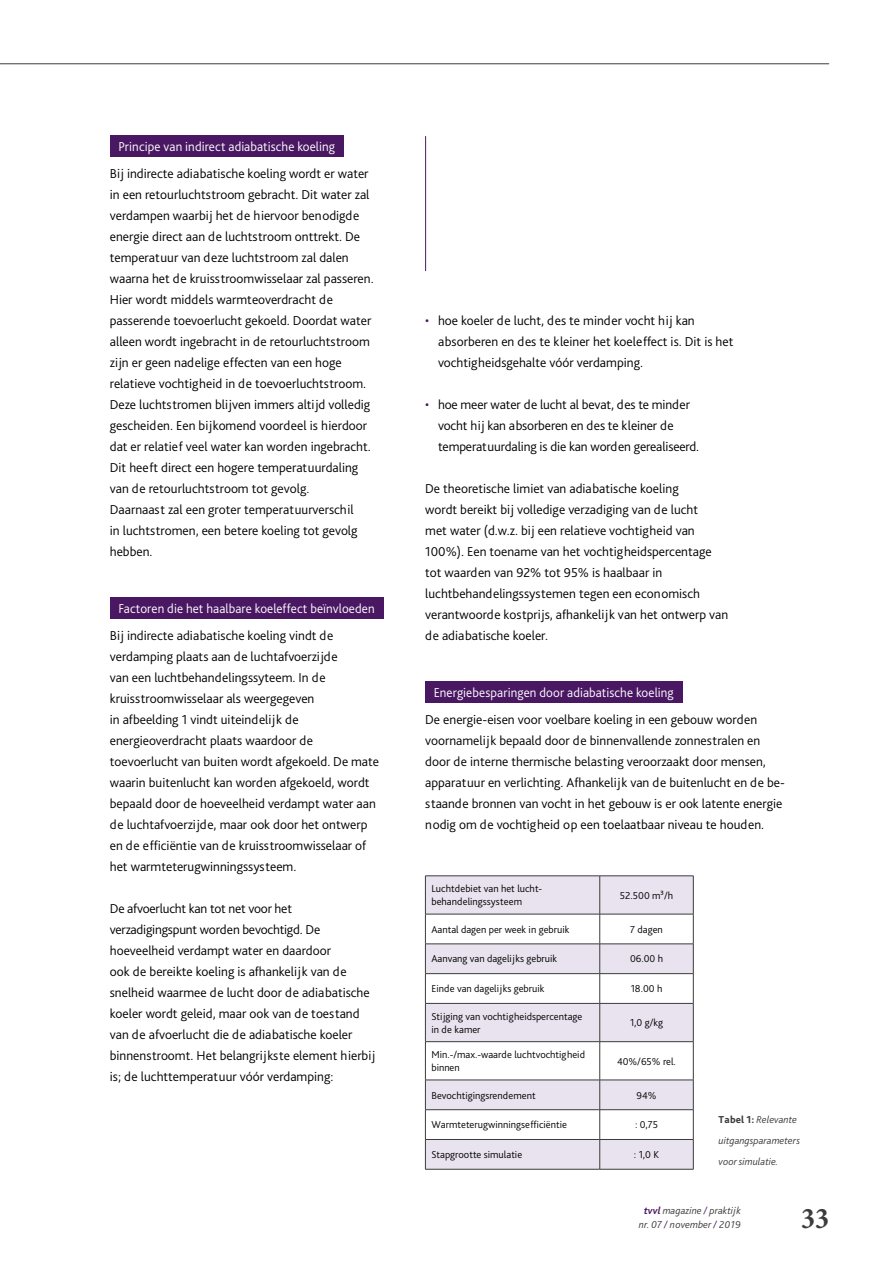
<style>
.page{position:relative;width:893px;height:1263px;background:#fff}
.page>*{position:absolute;margin:0;border:0;box-sizing:border-box;transform-origin:0 0}
.t1{font:700 condensed 30px "Minion Pro";color:#3c3c3b}
.t2{font:300 13.5px/21px "Bliss Pro";color:#000}
.t3{font:300 13.5px "Bliss Pro";letter-spacing:.01em;color:#fff}
.t4{font:300 10.5px/13.5px "Bliss Pro";color:#000}
.t5{font:italic 300 10.5px/21px "Bliss Pro";color:#3c3c3b}
.s1{color:#4a1863}
.s2{font-weight:800;font-style:normal}
.s3{font-weight:700;color:#4a1863}
</style>
<div class="page">
<div style="left:110px;top:135px;width:234px;height:22px;background:#4a1863"></div>
<div style="left:110px;top:597px;width:273px;height:22px;background:#4a1863"></div>
<div style="left:425px;top:681px;width:257px;height:22px;background:#4a1863"></div>
<svg style="left:426px;top:876px;width:267px;height:293px;fill:#e8e3ef"></svg>
<hr style="left:425px;top:875px;width:175px;height:1px;background:#3c3c3b">
<hr style="left:425px;top:876px;width:1px;height:38px;background:#3c3c3b">
<hr style="left:600px;top:875px;width:93px;height:1px;background:#3c3c3b">
<hr style="left:599px;top:876px;width:1px;height:38px;background:#3c3c3b">
<hr style="left:693px;top:876px;width:1px;height:38px;background:#3c3c3b">
<hr style="left:425px;top:914px;width:175px;height:1px;background:#3c3c3b">
<hr style="left:425px;top:914px;width:1px;height:30px;background:#3c3c3b">
<hr style="left:600px;top:914px;width:93px;height:1px;background:#3c3c3b">
<hr style="left:599px;top:914px;width:1px;height:30px;background:#3c3c3b">
<hr style="left:693px;top:914px;width:1px;height:30px;background:#3c3c3b">
<hr style="left:425px;top:943px;width:175px;height:1px;background:#3c3c3b">
<hr style="left:600px;top:943px;width:93px;height:1px;background:#3c3c3b">
<hr style="left:425px;top:973px;width:175px;height:1px;background:#3c3c3b">
<svg style="left:425px;top:944px;width:1px;height:59px"></svg>
<hr style="left:600px;top:973px;width:93px;height:1px;background:#3c3c3b">
<svg style="left:599px;top:944px;width:1px;height:59px"></svg>
<svg style="left:693px;top:944px;width:1px;height:59px"></svg>
<hr style="left:425px;top:1003px;width:175px;height:1px;background:#3c3c3b">
<hr style="left:425px;top:1003px;width:1px;height:38px;background:#3c3c3b">
<hr style="left:600px;top:1003px;width:93px;height:1px;background:#3c3c3b">
<hr style="left:599px;top:1003px;width:1px;height:38px;background:#3c3c3b">
<hr style="left:693px;top:1003px;width:1px;height:38px;background:#3c3c3b">
<hr style="left:425px;top:1041px;width:175px;height:1px;background:#3c3c3b">
<hr style="left:425px;top:1042px;width:1px;height:38px;background:#3c3c3b">
<hr style="left:600px;top:1041px;width:93px;height:1px;background:#3c3c3b">
<hr style="left:599px;top:1042px;width:1px;height:38px;background:#3c3c3b">
<hr style="left:693px;top:1042px;width:1px;height:38px;background:#3c3c3b">
<hr style="left:425px;top:1080px;width:175px;height:1px;background:#3c3c3b">
<hr style="left:600px;top:1080px;width:93px;height:1px;background:#3c3c3b">
<hr style="left:425px;top:1109px;width:175px;height:1px;background:#3c3c3b">
<hr style="left:600px;top:1109px;width:93px;height:1px;background:#3c3c3b">
<hr style="left:425px;top:1139px;width:175px;height:1px;background:#3c3c3b">
<svg style="left:425px;top:1080px;width:1px;height:89px"></svg>
<hr style="left:600px;top:1139px;width:93px;height:1px;background:#3c3c3b">
<svg style="left:599px;top:1080px;width:1px;height:89px"></svg>
<svg style="left:693px;top:1080px;width:1px;height:89px"></svg>
<hr style="left:425px;top:1169px;width:175px;height:1px;background:#3c3c3b">
<hr style="left:600px;top:1169px;width:93px;height:1px;background:#3c3c3b">
<hr style="left:425px;top:136px;width:1px;height:135px;background:#4a1863">
<hr style="left:0;top:63px;width:829px;height:1px;background:#3c3c3b">
<p class="t3" style="left:118px;top:140px;width:218px">Principe van indirect adiabatische koeling</p>
<p class="t2" style="left:110px;top:163px;width:265px">Bij indirecte adiabatische koeling wordt er water in een retourluchtstroom gebracht. Dit water zal verdampen waarbij het de hiervoor benodigde energie direct aan de luchtstroom onttrekt. De temperatuur van deze luchtstroom zal dalen waarna het de kruisstroomwisselaar zal passeren.<br>Hier wordt middels warmteoverdracht de passerende toevoerlucht gekoeld. Doordat water alleen wordt ingebracht in de retourluchtstroom zijn er geen nadelige effecten van een hoge relatieve vochtigheid in de toevoerluchtstroom.<br>Deze luchtstromen blijven immers altijd volledig gescheiden. Een bijkomend voordeel is hierdoor dat er relatief veel water kan worden ingebracht.<br>Dit heeft direct een hogere temperatuurdaling van de retourluchtstroom tot gevolg.<br>Daarnaast zal een groter temperatuurverschil<br>in luchtstromen, een betere koeling tot gevolg hebben.</p>
<p class="t3" style="left:118px;top:602px;width:258px">Factoren die het haalbare koeleffect beïnvloeden</p>
<p class="t2" style="left:110px;top:625px;width:271px">Bij indirecte adiabatische koeling vindt de verdamping plaats aan de luchtafvoerzijde<br>van een luchtbehandelingssyteem. In de kruisstroomwisselaar als weergegeven<br>in afbeelding 1 vindt uiteindelijk de energieoverdracht plaats waardoor de toevoerlucht van buiten wordt afgekoeld. De mate waarin buitenlucht kan worden afgekoeld, wordt bepaald door de hoeveelheid verdampt water aan de luchtafvoerzijde, maar ook door het ontwerp en de efficiëntie van de kruisstroomwisselaar of het warmteterugwinningssysteem.</p>
<p class="t2" style="left:110px;top:898px;width:267px">De afvoerlucht kan tot net voor het verzadigingspunt worden bevochtigd. De hoeveelheid verdampt water en daardoor<br>ook de bereikte koeling is afhankelijk van de snelheid waarmee de lucht door de adiabatische koeler wordt geleid, maar ook van de toestand van de afvoerlucht die de adiabatische koeler binnenstroomt. Het belangrijkste element hierbij is; de luchttemperatuur vóór verdamping:</p>
<p class="t2" style="left:438px;top:310px;width:297px;text-indent:-13px"><span class="s1">•</span> hoe koeler de lucht, des te minder vocht hij kan absorberen en des te kleiner het koeleffect is. Dit is het vochtigheidsgehalte vóór verdamping.</p>
<p class="t2" style="left:438px;top:394px;width:263px;text-indent:-13px"><span class="s1">•</span> hoe meer water de lucht al bevat, des te minder vocht hij kan absorberen en des te kleiner de temperatuurdaling is die kan worden gerealiseerd.</p>
<p class="t2" style="left:425px;top:478px;width:305px">De theoretische limiet van adiabatische koeling<br>wordt bereikt bij volledige verzadiging van de lucht<br>met water (d.w.z. bij een relatieve vochtigheid van 100%). Een toename van het vochtigheidspercentage tot waarden van 92% tot 95% is haalbaar in luchtbehandelingssystemen tegen een economisch verantwoorde kostprijs, afhankelijk van het ontwerp van de adiabatische koeler.</p>
<p class="t3" style="left:434px;top:686px;width:242px">Energiebesparingen door adiabatische koeling</p>
<p class="t2" style="left:425px;top:709px;width:361px">De energie-eisen voor voelbare koeling in een gebouw worden voornamelijk bepaald door de binnenvallende zonnestralen en door de interne thermische belasting veroorzaakt door mensen, apparatuur en verlichting. Afhankelijk van de buitenlucht en de be&shy;staande bronnen van vocht in het gebouw is er ook latente energie nodig om de vochtigheid op een toelaatbaar niveau te houden.</p>
<p class="t4" style="left:431px;top:882px;width:112px">Luchtdebiet van het lucht&shy;behandelingssysteem</p>
<p class="t4" style="left:620px;top:889px;width:55px">52.500 m³/h</p>
<p class="t4" style="left:431px;top:923px;width:139px">Aantal dagen per week in gebruik</p>
<p class="t4" style="left:630px;top:923px;width:34px">7 dagen</p>
<p class="t4" style="left:431px;top:953px;width:127px">Aanvang van dagelijks gebruik</p>
<p class="t4" style="left:630px;top:953px;width:35px">06.00 h</p>
<p class="t4" style="left:431px;top:982px;width:115px">Einde van dagelijks gebruik</p>
<p class="t4" style="left:631px;top:982px;width:33px">18.00 h</p>
<p class="t4" style="left:431px;top:1010px;width:152px">Stijging van vochtigheidspercentage in de kamer</p>
<p class="t4" style="left:630px;top:1016px;width:35px">1,0 g/kg</p>
<p class="t4" style="left:431px;top:1048px;width:155px">Min.-/max.-waarde luchtvochtigheid binnen</p>
<p class="t4" style="left:617px;top:1055px;width:60px">40%/65% rel.</p>
<p class="t4" style="left:431px;top:1089px;width:106px">Bevochtigingsrendement</p>
<p class="t4" style="left:637px;top:1089px;width:21px">94%</p>
<p class="t4" style="left:431px;top:1119px;width:137px">Warmteterugwinningsefficiëntie</p>
<p class="t4" style="left:635px;top:1119px;width:25px">: 0,75</p>
<p class="t4" style="left:431px;top:1148px;width:92px">Stapgrootte simulatie</p>
<p class="t4" style="left:634px;top:1148px;width:27px">: 1,0 K</p>
<p class="t5" style="left:719px;top:1109px;width:83px"><span class="s2">Tabel 1:</span> Relevante uitgangsparameters voor simulatie.</p>
<p class="t5" style="left:639px;top:1204px;width:104px;line-height:13.5px;text-align:center"><span class="s3">tvvl</span> magazine <span class="s1">/</span> praktijk nr<span class="s1">.</span> 07 <span class="s1">/</span> november <span class="s1">/</span> 2019</p>
<h1 class="t1" style="left:801px;top:1207px;width:29px">33</h1>
</div>
